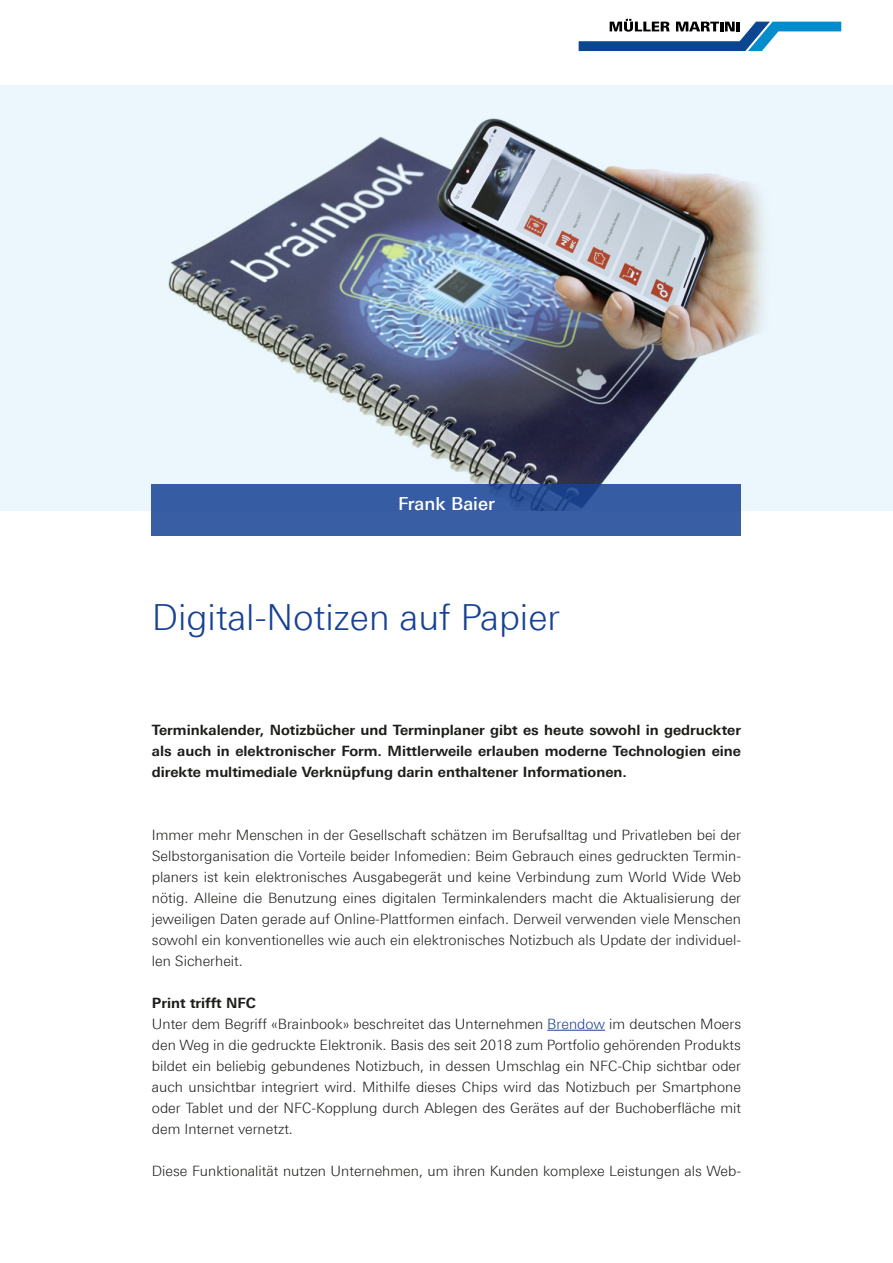
<style>
.page{position:relative;width:893px;height:1263px;background:#fff}
.page>*{position:absolute;margin:0;border:0;box-sizing:border-box;transform-origin:0 0}
.t1{font:300 36px "Linotype Univers 330";color:#164194}
.t2{font:500 18px "Linotype Univers 530";color:#fff}
.t3{font:300 14.25px/21px "Linotype Univers 330";color:#1d1d1b;text-align:justify}
.t4{font:700 14.25px/21px "Linotype Univers 630";color:#1d1d1b;text-align:justify}
.s1{color:#164194}
</style>
<div class="page">
<img style="left:0;top:85px;width:893px;height:425px">
<svg style="left:579px;top:19px;width:262px;height:32px"></svg>
<div style="left:152px;top:485px;width:589px;height:51px;background:#365ca4"></div>
<hr style="left:547px;top:1030px;width:58px;height:1px;background:#164194">
<p class="t2" style="left:398px;top:493px;width:98px">Frank Baier</p>
<h1 class="t1" style="left:152px;top:596px;width:409px">Digital-Notizen auf Papier</h1>
<p class="t4" style="left:152px;top:719px;width:591px">Terminkalender, Notizbücher und Terminplaner gibt es heute sowohl in gedruckter als auch in elektronischer Form. Mittlerweile erlauben moderne Technologien eine direkte multimediale Verknüpfung darin enthaltener Informationen.</p>
<p class="t3" style="left:152px;top:824px;width:591px">Immer mehr Menschen in der Gesellschaft schätzen im Berufsalltag und Privatleben bei der Selbstorganisation die Vorteile beider Infomedien: Beim Gebrauch eines gedruckten Termin&shy;planers ist kein elektronisches Ausgabegerät und keine Verbindung zum World Wide Web nötig. Alleine die Benutzung eines digitalen Terminkalenders macht die Aktualisierung der jeweiligen Daten gerade auf Online-Plattformen einfach. Derweil verwenden viele Menschen sowohl ein konventionelles wie auch ein elektronisches Notizbuch als Update der individuel&shy;len Sicherheit.</p>
<p class="t4" style="left:152px;top:992px;width:106px">Print trifft NFC</p>
<p class="t3" style="left:152px;top:1013px;width:591px">Unter dem Begriff «Brainbook» beschreitet das Unternehmen <span class="s1">Brendow</span> im deutschen Moers den Weg in die gedruckte Elektronik. Basis des seit 2018 zum Portfolio gehörenden Produkts bildet ein beliebig gebundenes Notizbuch, in dessen Umschlag ein NFC-Chip sichtbar oder auch unsichtbar integriert wird. Mithilfe dieses Chips wird das Notizbuch per Smartphone oder Tablet und der NFC-Kopplung durch Ablegen des Gerätes auf der Buchoberfläche mit dem Internet vernetzt.</p>
<p class="t3" style="left:152px;top:1160px;width:591px">Diese Funktionalität nutzen Unternehmen, um ihren Kunden komplexe Leistungen als Web-</p>
</div>
